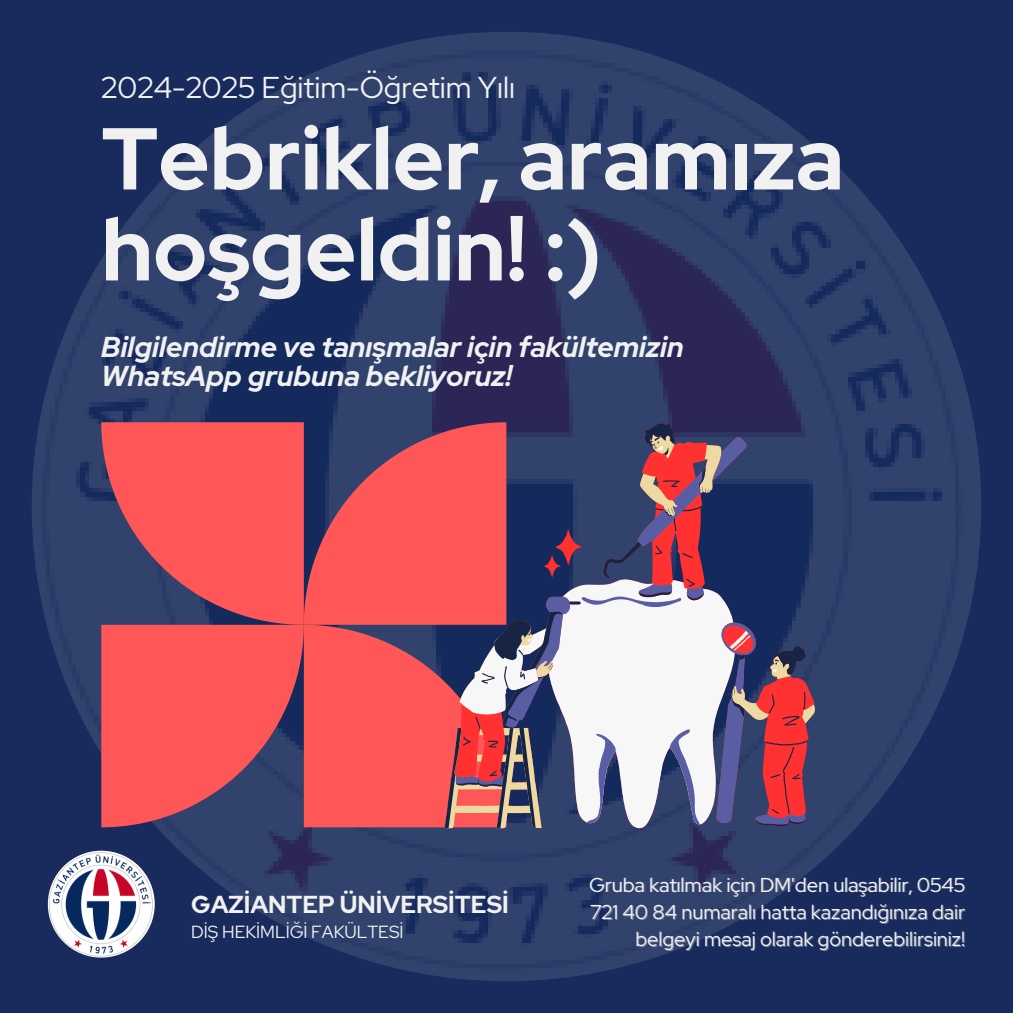
<style>
.page{position:relative;width:1013px;height:1013px;background:#fff}
.page>*{position:absolute;margin:0;border:0;box-sizing:border-box;transform-origin:0 0}
.t1{font:700 87.5px/91px "Red Hat Display";color:#f1f1f1}
.t2{font:30px "Red Hat Display";color:#f1f1f1}
.t3{font:italic 700 28.62px/29.6px "Red Hat Display";color:#f1f1f1}
.t4{font:700 24.5px "Red Hat Display";color:#f1f1f1}
.t5{font:20px "Red Hat Display";color:#f1f1f1}
.t6{font:17.5px "Red Hat Display";color:#f1f1f1}
.s1{color:rgb(241 241 241/.4)}
</style>
<div class="page">
<div style="left:0;top:0;width:1012px;height:1012px;background:#182b5c"></div>
<img style="left:32px;top:32px;width:949px;height:949px;border-radius:50%">
<svg style="left:101px;top:422px;width:405px;height:405px;background:#d3515a"></svg>
<svg style="left:807px;top:434px;width:8px;height:394px;background:#384169"></svg>
<svg style="left:444px;top:423px;width:363px;height:405px"></svg>
<img style="left:48px;top:850px;width:107px;height:107px;border-radius:50%">
<h4 class="t2" style="left:101px;top:68px;width:415px">2024-2025 Eğitim-Öğretim Yılı</h4>
<h3 class="t1" style="left:101px;top:113px;width:744px">Tebrikler, aramıza hoşgeldin! :)</h3>
<h1 class="t3" style="left:101px;top:331px;width:584px">Bilgilendirme ve tanışmalar için fakültemizin<br>WhatsApp grubuna bekliyoruz!</h1>
<h2 class="t4" style="left:191px;top:887px;width:319px">GAZİANTEP ÜNİVERSİTESİ</h2>
<p class="t6" style="left:191px;top:920px;width:214px">DİŞ HEKİMLİĞİ FAKÜLTESİ</p>
<p class="t5" style="left:589px;top:871px;width:377px">Gruba katılmak <span class="s1">i</span>ç<span class="s1">i</span>n DM'den ulaşab<span class="s1">i</span>l<span class="s1">i</span>r, 0545</p>
<p class="t5" style="left:590px;top:898px;width:376px">721 40 84 numaralı hatta kazandığınıza da<span class="s1">i</span>r</p>
<h5 class="t5" style="left:635px;top:925px;width:331px">belgey<span class="s1">i</span> mesaj olarak göndereb<span class="s1">i</span>l<span class="s1">i</span>rs<span class="s1">i</span>n<span class="s1">i</span>z!</h5>
</div>
